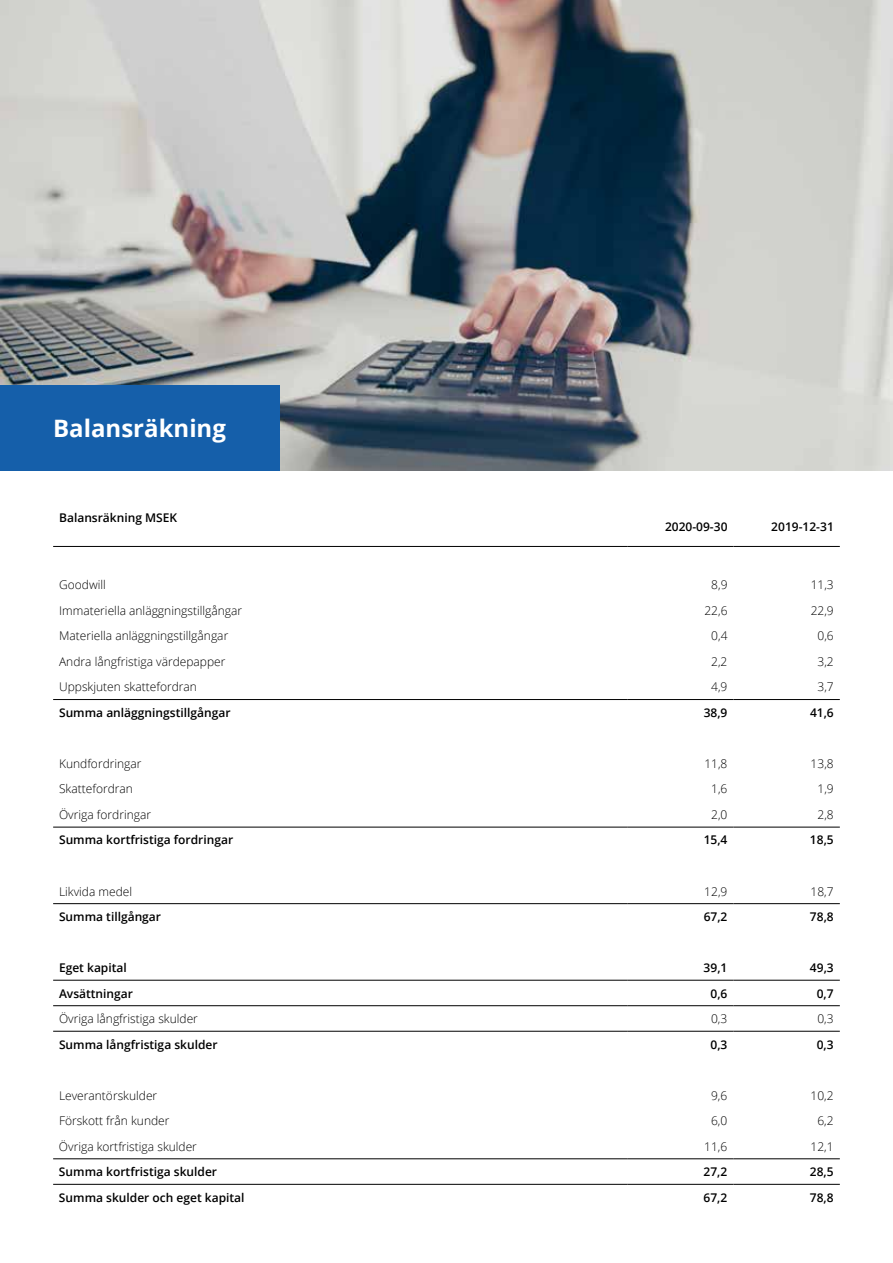
<style>
.page{position:relative;width:893px;height:1263px;background:#fff}
.page>*{position:absolute;margin:0;border:0;box-sizing:border-box;transform-origin:0 0}
.t1{font:700 24px "Open Sans";color:#fff}
.t2{font:300 12px "Open Sans";color:#000}
.t3{font:600 12px "Open Sans";color:#000}
</style>
<div class="page">
<img style="left:0;top:0;width:893px;height:471px">
<div style="left:0;top:386px;width:279px;height:85px;background:#155faa"></div>
<hr style="left:53px;top:699px;width:574px;height:1px;background:#000">
<hr style="left:627px;top:699px;width:106px;height:1px;background:#000">
<hr style="left:733px;top:699px;width:107px;height:1px;background:#000">
<hr style="left:53px;top:827px;width:574px;height:1px;background:#000">
<hr style="left:627px;top:827px;width:106px;height:1px;background:#000">
<hr style="left:733px;top:827px;width:107px;height:1px;background:#000">
<hr style="left:53px;top:903px;width:574px;height:1px;background:#000">
<hr style="left:627px;top:903px;width:106px;height:1px;background:#000">
<hr style="left:733px;top:903px;width:107px;height:1px;background:#000">
<hr style="left:53px;top:1005px;width:574px;height:1px;background:#000">
<hr style="left:627px;top:1005px;width:106px;height:1px;background:#000">
<hr style="left:733px;top:1005px;width:107px;height:1px;background:#000">
<hr style="left:53px;top:980px;width:574px;height:1px;background:#000">
<hr style="left:627px;top:980px;width:106px;height:1px;background:#000">
<hr style="left:733px;top:980px;width:107px;height:1px;background:#000">
<hr style="left:53px;top:1031px;width:574px;height:1px;background:#000">
<hr style="left:627px;top:1031px;width:106px;height:1px;background:#000">
<hr style="left:733px;top:1031px;width:107px;height:1px;background:#000">
<hr style="left:53px;top:1158px;width:574px;height:1px;background:#000">
<hr style="left:627px;top:1158px;width:106px;height:1px;background:#000">
<hr style="left:733px;top:1158px;width:107px;height:1px;background:#000">
<hr style="left:53px;top:1184px;width:574px;height:1px;background:#000">
<hr style="left:627px;top:1184px;width:106px;height:1px;background:#000">
<hr style="left:733px;top:1184px;width:107px;height:1px;background:#000">
<hr style="left:53px;top:546px;width:574px;height:1px;background:#000">
<hr style="left:627px;top:546px;width:106px;height:1px;background:#000">
<hr style="left:733px;top:546px;width:107px;height:1px;background:#000">
<h1 class="t1" style="left:53px;top:412px;width:174px">Balansräkning</h1>
<p class="t3" style="left:59px;top:510px;width:120px">Balansräkning MSEK</p>
<p class="t3" style="left:665px;top:519px;width:64px">2020-09-30</p>
<p class="t3" style="left:771px;top:519px;width:64px">2019-12-31</p>
<p class="t2" style="left:59px;top:577px;width:48px">Goodwill</p>
<p class="t2" style="left:711px;top:577px;width:18px">8,9</p>
<p class="t2" style="left:811px;top:577px;width:25px">11,3</p>
<p class="t2" style="left:59px;top:602px;width:185px">Immateriella anläggningstillgångar</p>
<p class="t2" style="left:704px;top:602px;width:25px">22,6</p>
<p class="t2" style="left:811px;top:602px;width:25px">22,9</p>
<p class="t2" style="left:59px;top:628px;width:171px">Materiella anläggningstillgångar</p>
<p class="t2" style="left:711px;top:628px;width:18px">0,4</p>
<p class="t2" style="left:817px;top:628px;width:18px">0,6</p>
<p class="t2" style="left:59px;top:653px;width:168px">Andra långfristiga värdepapper</p>
<p class="t2" style="left:711px;top:653px;width:18px">2,2</p>
<p class="t2" style="left:817px;top:653px;width:18px">3,2</p>
<p class="t2" style="left:59px;top:679px;width:139px">Uppskjuten skattefordran</p>
<p class="t2" style="left:711px;top:679px;width:18px">4,9</p>
<p class="t2" style="left:817px;top:679px;width:18px">3,7</p>
<p class="t3" style="left:59px;top:704px;width:173px">Summa anläggningstillgångar</p>
<p class="t3" style="left:704px;top:704px;width:25px">38,9</p>
<p class="t3" style="left:810px;top:704px;width:25px">41,6</p>
<p class="t2" style="left:59px;top:755px;width:84px">Kundfordringar</p>
<p class="t2" style="left:704px;top:755px;width:25px">11,8</p>
<p class="t2" style="left:811px;top:755px;width:25px">13,8</p>
<p class="t2" style="left:59px;top:781px;width:75px">Skattefordran</p>
<p class="t2" style="left:711px;top:781px;width:18px">1,6</p>
<p class="t2" style="left:817px;top:781px;width:18px">1,9</p>
<p class="t2" style="left:59px;top:806px;width:94px">Övriga fordringar</p>
<p class="t2" style="left:711px;top:806px;width:18px">2,0</p>
<p class="t2" style="left:817px;top:806px;width:18px">2,8</p>
<p class="t3" style="left:59px;top:832px;width:176px">Summa kortfristiga fordringar</p>
<p class="t3" style="left:704px;top:832px;width:25px">15,4</p>
<p class="t3" style="left:810px;top:832px;width:25px">18,5</p>
<p class="t2" style="left:59px;top:883px;width:75px">Likvida medel</p>
<p class="t2" style="left:704px;top:883px;width:25px">12,9</p>
<p class="t2" style="left:811px;top:883px;width:25px">18,7</p>
<p class="t3" style="left:59px;top:908px;width:104px">Summa tillgångar</p>
<p class="t3" style="left:704px;top:908px;width:25px">67,2</p>
<p class="t3" style="left:810px;top:908px;width:25px">78,8</p>
<p class="t3" style="left:59px;top:959px;width:69px">Eget kapital</p>
<p class="t3" style="left:704px;top:959px;width:25px">39,1</p>
<p class="t3" style="left:810px;top:959px;width:25px">49,3</p>
<p class="t3" style="left:59px;top:985px;width:75px">Avsättningar</p>
<p class="t3" style="left:710px;top:985px;width:18px">0,6</p>
<p class="t3" style="left:817px;top:985px;width:18px">0,7</p>
<p class="t2" style="left:59px;top:1010px;width:140px">Övriga långfristiga skulder</p>
<p class="t2" style="left:711px;top:1010px;width:18px">0,3</p>
<p class="t2" style="left:817px;top:1010px;width:18px">0,3</p>
<p class="t3" style="left:59px;top:1036px;width:160px">Summa långfristiga skulder</p>
<p class="t3" style="left:710px;top:1036px;width:18px">0,3</p>
<p class="t3" style="left:817px;top:1036px;width:18px">0,3</p>
<p class="t2" style="left:59px;top:1087px;width:100px">Leverantörskulder</p>
<p class="t2" style="left:711px;top:1087px;width:18px">9,6</p>
<p class="t2" style="left:810px;top:1087px;width:25px">10,2</p>
<p class="t2" style="left:59px;top:1112px;width:112px">Förskott från kunder</p>
<p class="t2" style="left:711px;top:1112px;width:18px">6,0</p>
<p class="t2" style="left:817px;top:1112px;width:18px">6,2</p>
<p class="t2" style="left:59px;top:1138px;width:139px">Övriga kortfristiga skulder</p>
<p class="t2" style="left:704px;top:1138px;width:25px">11,6</p>
<p class="t2" style="left:810px;top:1138px;width:25px">12,1</p>
<p class="t3" style="left:59px;top:1163px;width:160px">Summa kortfristiga skulder</p>
<p class="t3" style="left:704px;top:1163px;width:25px">27,2</p>
<p class="t3" style="left:810px;top:1163px;width:25px">28,5</p>
<p class="t3" style="left:59px;top:1189px;width:187px">Summa skulder och eget kapital</p>
<p class="t3" style="left:704px;top:1189px;width:25px">67,2</p>
<p class="t3" style="left:810px;top:1189px;width:25px">78,8</p>
</div>
